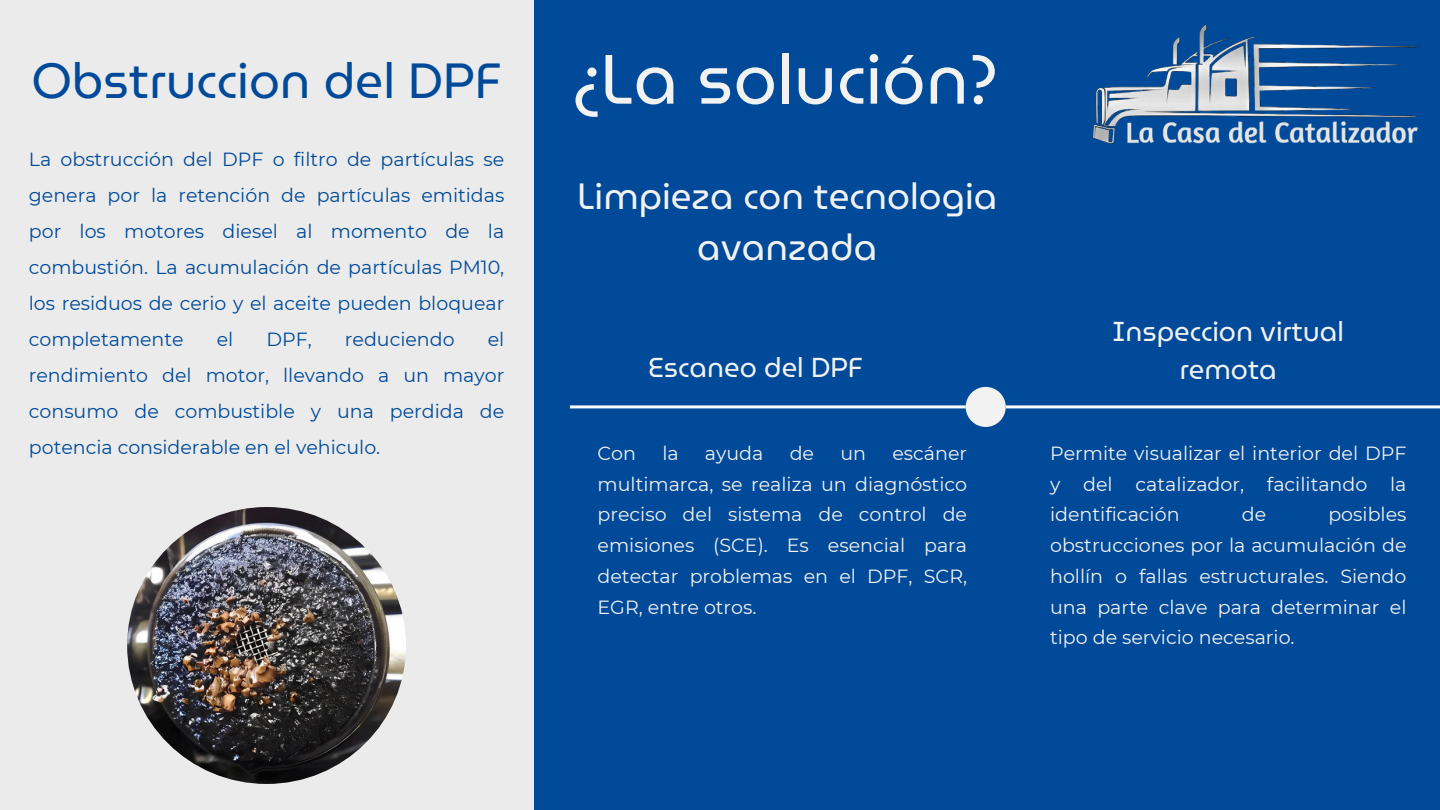
<style>
.page{position:relative;width:1440px;height:810px;background:#004a99}
.page>*{position:absolute;margin:0;border:0;box-sizing:border-box;transform-origin:0 0}
.t1{font:69.5px "Museo Moderno";color:#f2f2f2}
.t2{font:49.4px "Museo Moderno";color:#004a99}
.t3{font:36.5px/51px "Museo Moderno";color:#f2f2f2;text-align:center}
.t4{font:27.4px/38.2px "Museo Moderno";color:#f2f2f2;text-align:center}
.t5{font:19px/30.8px "Montserrat";color:#f2f2f2;text-align:justify}
.t6{font:19px/36px "Montserrat";color:#004a99;text-align:justify}
</style>
<div class="page">
<hr style="left:570px;top:405px;width:396px;height:3px;background:#fff">
<hr style="left:1006px;top:405px;width:434px;height:3px;background:#fff">
<div style="left:966px;top:387px;width:40px;height:40px;background:#f2f2f2;border-radius:50%"></div>
<div style="left:0;top:0;width:533px;height:810px;background:#ebebeb"></div>
<img style="left:127px;top:507px;width:279px;height:277px;border-radius:50%">
<img style="left:1092px;top:24px;width:328px;height:120px">
<h4 class="t2" style="left:32px;top:41px;width:471px">Obstruccion del DPF</h4>
<p class="t1" style="left:574px;top:24px;width:425px">¿La solución?</p>
<h3 class="t6" style="left:29px;top:141px;width:477px">La obstrucción del DPF o filtro de partículas se genera por la retención de partículas emitidas por los motores diesel al momento de la combustión. La acumulación de partículas PM10, los residuos de cerio y el aceite pueden bloquear completamente</h3>
<h3 class="t6" style="left:29px;top:321px;width:477px;text-indent:459px">el rendimiento del motor, llevando a un mayor consumo de combustible y una perdida de potencia considerable en el vehiculo.</h3>
<h3 class="t6" style="left:217px;top:321px;width:18px">el</h3>
<h3 class="t6" style="left:266px;top:321px;width:47px">DPF,</h3>
<h3 class="t6" style="left:345px;top:321px;width:111px">reduciendo</h3>
<p class="t3" style="left:577px;top:171px;width:421px">Limpieza con tecnologia avanzada</p>
<p class="t4" style="left:648px;top:348px;width:216px">Escaneo del DPF</p>
<p class="t4" style="left:1113px;top:312px;width:233px">Inspeccion virtual remota</p>
<p class="t5" style="left:598px;top:438px;width:371px;text-indent:295px">escáner multimarca, se realiza un diagnóstico preciso del sistema de control de emisiones (SCE). Es esencial para detectar problemas en el DPF, SCR, EGR, entre otros.</p>
<h1 class="t5" style="left:1050px;top:438px;width:358px">Permite visualizar el interior del DPF y del catalizador, facilitando la identificación</h1>
<p class="t5" style="left:598px;top:438px;width:40px">Con</p>
<p class="t5" style="left:662px;top:438px;width:18px">la</p>
<p class="t5" style="left:705px;top:438px;width:60px">ayuda</p>
<p class="t5" style="left:790px;top:438px;width:26px">de</p>
<p class="t5" style="left:840px;top:438px;width:27px">un</p>
<h1 class="t5" style="left:1050px;top:499px;width:358px;text-indent:278px">posibles obstrucciones por la acumulación de hollín o fallas estructurales. Siendo una parte clave para determinar el tipo de servicio necesario.</h1>
<h1 class="t5" style="left:1242px;top:499px;width:26px">de</h1>
</div>
